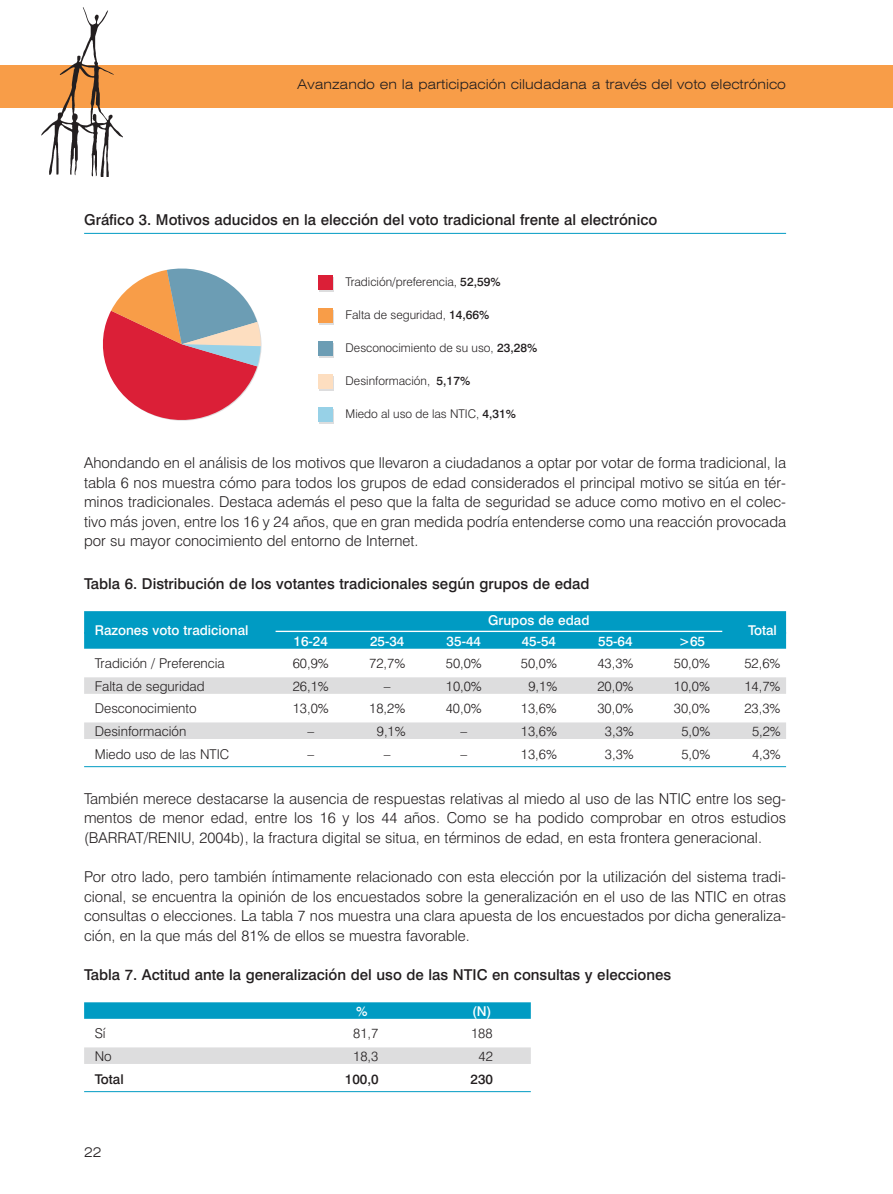
<style>
.page{position:relative;width:893px;height:1194px;background:#fff}
.page>*{position:absolute;margin:0;border:0;box-sizing:border-box;transform-origin:0 0}
.t1{font:300 15px/19.5px "Swiss 721 BT";color:#231f20;text-align:justify}
.t2{font:500 15px "Swiss 721 BT";color:#231f20}
.t3{font:300 13.5px "Swiss 721 BT";color:#231f20}
.t4{font:500 13.5px "Swiss 721 BT";color:#fff}
.t5{font:300 expanded 13.5px "Swiss 721 BT";color:#231f20}
.t6{font:500 13.5px "Swiss 721 BT";color:#231f20}
.t7{font:300 12px "Swiss 721 BT";color:#231f20}
.s1{font-weight:500}
</style>
<div class="page">
<hr style="left:84px;top:233px;width:702px;height:1px;background:#009bc3">
<div style="left:84px;top:611px;width:702px;height:22px;background:#009bc3"></div>
<hr style="left:275px;top:631px;width:447px;height:1px;background:#fff">
<div style="left:84px;top:632px;width:702px;height:17px;background:#009bc3"></div>
<div style="left:84px;top:677px;width:702px;height:17px;background:#ddddde"></div>
<div style="left:84px;top:722px;width:702px;height:17px;background:#ddddde"></div>
<hr style="left:84px;top:766px;width:702px;height:1px;background:#009bc3">
<div style="left:84px;top:1002px;width:447px;height:17px;background:#009bc3"></div>
<div style="left:84px;top:1047px;width:447px;height:17px;background:#ddddde"></div>
<hr style="left:84px;top:1091px;width:447px;height:1px;background:#009bc3">
<svg style="left:103px;top:268px;width:159px;height:153px"></svg>
<div style="left:319px;top:277px;width:15px;height:15px;background:#ddddde"></div>
<div style="left:319px;top:310px;width:15px;height:15px;background:#ddddde"></div>
<div style="left:319px;top:343px;width:15px;height:15px;background:#ddddde"></div>
<div style="left:319px;top:376px;width:15px;height:15px;background:#ddddde"></div>
<div style="left:319px;top:409px;width:15px;height:14px;background:#ddddde"></div>
<div style="left:318px;top:275px;width:15px;height:15px;background:#db1f37"></div>
<div style="left:318px;top:308px;width:15px;height:15px;background:#f89d48"></div>
<div style="left:318px;top:341px;width:15px;height:15px;background:#6c9db4"></div>
<div style="left:318px;top:374px;width:15px;height:15px;background:#fddec0"></div>
<div style="left:318px;top:407px;width:15px;height:15px;background:#97d1e7"></div>
<div style="left:0;top:65px;width:892px;height:42px;background:#f89d48"></div>
<img style="left:42px;top:8px;width:80px;height:168px">
<p class="t5" style="left:297px;top:80px;width:490px">Avanzando en la participación ciludadana a través del voto electrónico</p>
<p class="t2" style="left:84px;top:214px;width:574px">Gráfico 3. Motivos aducidos en la elección del voto tradicional frente al electrónico</p>
<p class="t7" style="left:345px;top:278px;width:156px">Tradición/preferencia, <span class="s1">52,59%</span></p>
<p class="t7" style="left:345px;top:311px;width:145px">Falta de seguridad, <span class="s1">14,66%</span></p>
<p class="t7" style="left:345px;top:344px;width:193px">Desconocimiento de su uso, <span class="s1">23,28%</span></p>
<p class="t7" style="left:345px;top:377px;width:126px">Desinformación, <span class="s1">5,17%</span></p>
<p class="t7" style="left:345px;top:409px;width:172px">Miedo al uso de las NTIC, <span class="s1">4,31%</span></p>
<p class="t1" style="left:84px;top:454px;width:703px">Ahondando en el análisis de los motivos que llevaron a ciudadanos a optar por votar de forma tradicional, la tabla 6 nos muestra cómo para todos los grupos de edad considerados el principal motivo se sitúa en tér&shy;minos tradicionales. Destaca además el peso que la falta de seguridad se aduce como motivo en el colec&shy;tivo más joven, entre los 16 y 24 años, que en gran medida podría entenderse como una reacción provocada por su mayor conocimiento del entorno de Internet.</p>
<p class="t2" style="left:84px;top:578px;width:507px">Tabla 6. Distribución de los votantes tradicionales según grupos de edad</p>
<p class="t4" style="left:488px;top:615px;width:103px">Grupos de edad</p>
<p class="t4" style="left:95px;top:625px;width:155px">Razones voto tradicional</p>
<p class="t4" style="left:293px;top:636px;width:36px">16-24</p>
<p class="t4" style="left:370px;top:636px;width:36px">25-34</p>
<p class="t4" style="left:446px;top:636px;width:36px">35-44</p>
<p class="t4" style="left:521px;top:636px;width:36px">45-54</p>
<p class="t4" style="left:598px;top:636px;width:36px">55-64</p>
<p class="t4" style="left:678px;top:636px;width:28px">&gt;65</p>
<p class="t4" style="left:748px;top:625px;width:30px">Total</p>
<p class="t3" style="left:95px;top:658px;width:132px">Tradición / Preferencia</p>
<p class="t3" style="left:293px;top:658px;width:38px">60,9%</p>
<p class="t3" style="left:369px;top:658px;width:38px">72,7%</p>
<p class="t3" style="left:446px;top:658px;width:38px">50,0%</p>
<p class="t3" style="left:521px;top:658px;width:38px">50,0%</p>
<p class="t3" style="left:597px;top:658px;width:38px">43,3%</p>
<p class="t3" style="left:674px;top:658px;width:38px">50,0%</p>
<p class="t3" style="left:744px;top:658px;width:38px">52,6%</p>
<p class="t3" style="left:95px;top:681px;width:111px">Falta de seguridad</p>
<p class="t3" style="left:293px;top:681px;width:38px">26,1%</p>
<p class="t3" style="left:384px;top:681px;width:8px">–</p>
<p class="t3" style="left:446px;top:681px;width:38px">10,0%</p>
<p class="t3" style="left:528px;top:681px;width:30px">9,1%</p>
<p class="t3" style="left:597px;top:681px;width:38px">20,0%</p>
<p class="t3" style="left:674px;top:681px;width:38px">10,0%</p>
<p class="t3" style="left:744px;top:681px;width:38px">14,7%</p>
<p class="t3" style="left:95px;top:704px;width:103px">Desconocimiento</p>
<p class="t3" style="left:293px;top:704px;width:38px">13,0%</p>
<p class="t3" style="left:369px;top:704px;width:38px">18,2%</p>
<p class="t3" style="left:446px;top:704px;width:38px">40,0%</p>
<p class="t3" style="left:521px;top:704px;width:38px">13,6%</p>
<p class="t3" style="left:597px;top:704px;width:38px">30,0%</p>
<p class="t3" style="left:674px;top:704px;width:38px">30,0%</p>
<p class="t3" style="left:744px;top:704px;width:38px">23,3%</p>
<p class="t3" style="left:95px;top:726px;width:93px">Desinformación</p>
<p class="t3" style="left:307px;top:726px;width:8px">–</p>
<p class="t3" style="left:377px;top:726px;width:30px">9,1%</p>
<p class="t3" style="left:460px;top:726px;width:8px">–</p>
<p class="t3" style="left:521px;top:726px;width:38px">13,6%</p>
<p class="t3" style="left:605px;top:726px;width:30px">3,3%</p>
<p class="t3" style="left:681px;top:726px;width:30px">5,0%</p>
<p class="t3" style="left:752px;top:726px;width:30px">5,2%</p>
<p class="t3" style="left:95px;top:749px;width:136px">Miedo uso de las NTIC</p>
<p class="t3" style="left:307px;top:749px;width:8px">–</p>
<p class="t3" style="left:384px;top:749px;width:8px">–</p>
<p class="t3" style="left:460px;top:749px;width:8px">–</p>
<p class="t3" style="left:521px;top:749px;width:38px">13,6%</p>
<p class="t3" style="left:605px;top:749px;width:30px">3,3%</p>
<p class="t3" style="left:681px;top:749px;width:30px">5,0%</p>
<p class="t3" style="left:752px;top:749px;width:30px">4,3%</p>
<p class="t1" style="left:84px;top:790px;width:703px">También merece destacarse la ausencia de respuestas relativas al miedo al uso de las NTIC entre los seg&shy;mentos de menor edad, entre los 16 y los 44 años. Como se ha podido comprobar en otros estudios (BARRAT/RENIU, 2004b), la fractura digital se situa, en términos de edad, en esta frontera generacional.</p>
<p class="t1" style="left:84px;top:868px;width:703px">Por otro lado, pero también íntimamente relacionado con esta elección por la utilización del sistema tradi&shy;cional, se encuentra la opinión de los encuestados sobre la generalización en el uso de las NTIC en otras consultas o elecciones. La tabla 7 nos muestra una clara apuesta de los encuestados por dicha generaliza&shy;ción, en la que más del 81% de ellos se muestra favorable.</p>
<p class="t2" style="left:84px;top:969px;width:588px">Tabla 7. Actitud ante la generalización del uso de las NTIC en consultas y elecciones</p>
<p class="t4" style="left:356px;top:1006px;width:13px">%</p>
<p class="t4" style="left:472px;top:1006px;width:21px">(N)</p>
<p class="t3" style="left:95px;top:1028px;width:12px">Sí</p>
<p class="t3" style="left:353px;top:1028px;width:27px">81,7</p>
<p class="t3" style="left:471px;top:1028px;width:23px">188</p>
<p class="t3" style="left:95px;top:1051px;width:19px">No</p>
<p class="t3" style="left:353px;top:1051px;width:27px">18,3</p>
<p class="t3" style="left:478px;top:1051px;width:16px">42</p>
<p class="t6" style="left:95px;top:1074px;width:30px">Total</p>
<p class="t6" style="left:345px;top:1074px;width:35px">100,0</p>
<p class="t6" style="left:470px;top:1074px;width:24px">230</p>
<p class="t5" style="left:84px;top:1147px;width:19px">22</p>
</div>
